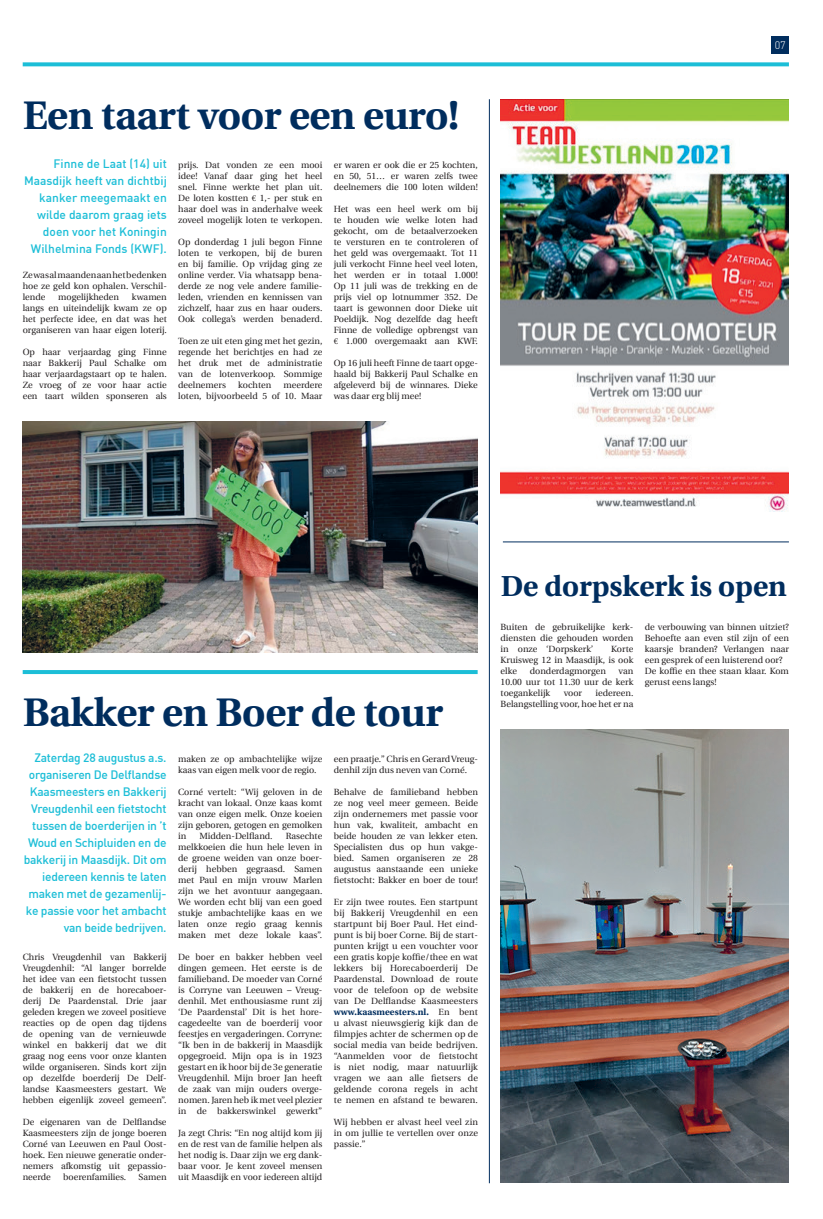
<style>
.page{position:relative;width:823px;height:1219px;background:#fff}
.page>*{position:absolute;margin:0;border:0;box-sizing:border-box;transform-origin:0 0}
.t1{font:700 40px "Utopia";letter-spacing:-.01em;color:#002d5e}
.t2{font:700 29px "Utopia";color:#002d5e}
.t3{font:500 12px/17px "DIN";letter-spacing:-.02em;color:#1cbed7;text-align:right}
.t4{font:500 12px/17px "DIN";color:#1cbed7;text-align:right}
.t5{font:300 10.8px "DIN";color:#fff}
.t6{font:9px/11px "Utopia";color:#231f20;text-align:justify}
.s1{font-family:"Minion Pro"}
.s2{font-weight:700;color:#002d5e}
</style>
<div class="page">
<svg style="left:23px;top:62px;width:765px;height:4px;background:#30c3da"></svg>
<div style="left:771px;top:36px;width:17px;height:17px;background:#002d5e"></div>
<hr style="left:23px;top:670px;width:454px;height:4px;background:#1cbed7">
<img style="left:23px;top:421px;width:454px;height:231px">
<hr style="left:489px;top:99px;width:1px;height:1084px;background:#002d5e">
<hr style="left:502px;top:542px;width:286px;height:1px;background:#002d5e">
<img style="left:500px;top:729px;width:288px;height:454px">
<img style="left:500px;top:99px;width:288px;height:412px">
<h1 class="t1" style="left:23px;top:92px;width:438px">Een taart voor een euro!</h1>
<h3 class="t4" style="left:24px;top:155px;width:144px">Finne de Laat (14) uit<br>Maasdijk heeft van dichtbij kanker meegemaakt en wilde daarom graag iets doen voor het Koningin<br>Wilhelmina Fonds (KWF).</h3>
<p class="t6" style="left:23px;top:270px;width:145px">Ze was al maanden aan het bedenken hoe ze geld kon ophalen. Verschil&shy;lende</p>
<p class="t6" style="left:178px;top:160px;width:146px">prijs. Dat vonden ze een mooi idee! Vanaf daar ging het heel snel. Finne werkte het plan uit.<br>De loten kostten <span class="s1">€</span> 1,- per stuk en haar doel was in anderhalve week zoveel mogelijk loten te verkopen.</p>
<p class="t6" style="left:178px;top:237px;width:146px">Op donderdag 1 juli begon Finne loten te verkopen, bij de buren en bij familie. Op vrijdag ging ze online verder. Via whatsapp bena&shy;derde ze nog vele andere familie&shy;leden, vrienden en kennissen van zichzelf, haar zus en haar ouders.<br>Ook collega’s werden benaderd.</p>
<p class="t6" style="left:178px;top:336px;width:146px">Toen ze uit eten ging met het gezin, regende het berichtjes en had ze het druk met de administratie van de lotenverkoop. Sommige deelnemers</p>
<p class="t6" style="left:333px;top:160px;width:146px">er waren er ook die er 25 kochten, en 50, 51… er waren zelfs twee deelnemers die 100 loten wilden!</p>
<p class="t6" style="left:333px;top:204px;width:146px">Het was een heel werk om bij te houden wie welke loten had gekocht, om de betaalverzoeken te versturen en te controleren of het geld was overgemaakt. Tot 11 juli verkocht Finne heel veel loten, het werden er in totaal 1.000!<br>Op 11 juli was de trekking en de prijs viel op lotnummer 352. De taart is gewonnen door Dieke uit Poeldijk. Nog dezelfde dag heeft Finne de volledige opbrengst van <span class="s1">€</span> 1.000 overgemaakt aan KWF.</p>
<p class="t6" style="left:333px;top:358px;width:146px">Op 16 juli heeft Finne de taart opge&shy;haald bij Bakkerij Paul Schalke en afgeleverd bij de winnares. Dieke was daar erg blij mee!</p>
<p class="t6" style="left:23px;top:292px;width:146px;text-indent:109px">kwamen langs en uiteindelijk kwam ze op het perfecte idee, en dat was het organiseren van haar eigen loterij.</p>
<p class="t6" style="left:23px;top:347px;width:146px">Op haar verjaardag ging Finne naar Bakkerij Paul Schalke om haar verjaardagstaart op te halen.<br>Ze vroeg of ze voor haar actie een taart wilden sponseren als</p>
<p class="t6" style="left:58px;top:292px;width:62px">mogelijkheden</p>
<p class="t6" style="left:178px;top:380px;width:146px;text-align:right">meerdere<br>loten, bijvoorbeeld 5 of 10. Maar</p>
<p class="t6" style="left:238px;top:380px;width:35px">kochten</p>
<p class="t5" style="left:774px;top:38px;width:13px">07</p>
<h1 class="t1" style="left:23px;top:689px;width:421px">Bakker en Boer de tour</h1>
<p class="t3" style="left:24px;top:749px;width:144px">Zaterdag 28 augustus a.s. organiseren De Delflandse<br>Kaasmeesters en Bakkerij<br>Vreugdenhil een fietstocht tussen de boerderijen in ’t<br>Woud en Schipluiden en de bakkerij in Maasdijk. Dit om iedereen kennis te laten maken met de gezamenlij&shy;ke passie voor het ambacht van beide bedrijven.</p>
<p class="t6" style="left:23px;top:952px;width:145px">Chris Vreugdenhil van Bakkerij Vreugdenhil: “Al langer borrelde het idee van een fietstocht tussen de bakkerij en de horecaboer&shy;derij De Paardenstal. Drie jaar geleden kregen we zoveel positieve reacties op de open dag tijdens de opening van de vernieuwde winkel en bakkerij dat we dit graag nog eens voor onze klanten wilde organiseren. Sinds kort zijn op dezelfde boerderij De Delf&shy;landse Kaasmeesters gestart. We hebben eigenlijk zoveel gemeen”.</p>
<p class="t6" style="left:23px;top:1117px;width:145px">De eigenaren van de Delflandse Kaasmeesters zijn de jonge boeren Corné van Leeuwen en Paul Oost&shy;hoek. Een nieuwe generatie onder&shy;nemers afkomstig uit gepassio&shy;neerde</p>
<p class="t6" style="left:333px;top:754px;width:146px">een praatje.” Chris en Gerard Vreug&shy;denhil zijn dus neven van Corné.</p>
<p class="t6" style="left:333px;top:786px;width:146px">Behalve de familieband hebben ze nog veel meer gemeen. Beide zijn ondernemers met passie voor hun vak, kwaliteit, ambacht en beide houden ze van lekker eten.<br>Specialisten dus op hun vakge&shy;bied. Samen organiseren ze 28 augustus aanstaande een unieke fietstocht: Bakker en boer de tour!</p>
<p class="t6" style="left:333px;top:896px;width:146px">Er zijn twee routes. Een startpunt bij Bakkerij Vreugdenhil en een startpunt bij Boer Paul. Het eind&shy;punt is bij boer Corne. Bij de start&shy;punten krijgt u een vouchter voor een gratis kopje koffie/thee en wat lekkers bij Horecaboerderij De Paardenstal. Download de route voor de telefoon op de website van De Delflandse Kaasmeesters <span class="s2">www.kaasmeesters.nl.</span> En bent u alvast nieuwsgierig kijk dan de filmpjes achter de schermen op de social media van beide bedrijven. “Aanmelden voor de fietstocht is niet nodig, maar natuurlijk vragen we aan alle fietsers de geldende corona regels in acht te nemen en afstand te bewaren.</p>
<p class="t6" style="left:333px;top:1116px;width:146px">Wij hebben er alvast heel veel zin in om jullie te vertellen over onze passie.”</p>
<p class="t6" style="left:178px;top:754px;width:146px">maken ze op ambachtelijke wijze kaas van eigen melk voor de regio.</p>
<p class="t6" style="left:178px;top:787px;width:146px">Corné vertelt: “Wij geloven in de kracht van lokaal. Onze kaas komt van onze eigen melk. Onze koeien zijn geboren, getogen en gemolken in</p>
<p class="t6" style="left:178px;top:831px;width:146px;text-indent:107px">Rasechte melkkoeien die hun hele leven in de groene weiden van onze boer&shy;derij hebben gegraasd. Samen met Paul en mijn vrouw Marlen zijn we het avontuur aangegaan.<br>We worden echt blij van een goed stukje ambachtelijke kaas en we laten onze regio graag kennis maken met deze lokale kaas”.</p>
<p class="t6" style="left:178px;top:952px;width:146px">De boer en bakker hebben veel dingen gemeen. Het eerste is de familieband. De moeder van Corné is Corryne van Leeuwen – Vreug&shy;denhil. Met enthousiasme runt zij ‘De Paardenstal’ Dit is het hore&shy;cagedeelte van de boerderij voor feestjes en vergaderingen. Corryne: “Ik ben in de bakkerij in Maasdijk opgegroeid. Mijn opa is in 1923 gestart en ik hoor bij de 3e generatie Vreugdenhil. Mijn broer Jan heeft de zaak van mijn ouders overge&shy;nomen. Jaren heb ik met veel plezier in de bakkerswinkel gewerkt”</p>
<p class="t6" style="left:178px;top:1128px;width:146px">Ja zegt Chris: “En nog altijd kom jij en de rest van de familie helpen als het nodig is. Daar zijn we erg dank&shy;baar voor. Je kent zoveel mensen uit Maasdijk en voor iedereen altijd</p>
<p class="t6" style="left:199px;top:831px;width:75px">Midden-Delfland.</p>
<p class="t6" style="left:63px;top:1172px;width:65px">boerenfamilies.</p>
<p class="t6" style="left:138px;top:1172px;width:29px">Samen</p>
<h2 class="t2" style="left:500px;top:569px;width:287px">De dorpskerk is open</h2>
<p class="t6" style="left:500px;top:622px;width:134px">Buiten de gebruikelijke kerk&shy;diensten die gehouden worden in onze ‘Dorpskerk’</p>
<p class="t6" style="left:644px;top:622px;width:146px;text-align:left">de verbouwing van binnen uitziet?<br>Behoefte aan even stil zijn of een kaarsje branden? Verlangen naar een gesprek of een luisterend oor?<br>De koffie en thee staan klaar. Kom gerust eens langs!</p>
<p class="t6" style="left:500px;top:644px;width:134px;text-indent:111px">Korte Kruisweg 12 in Maasdijk, is ook elke</p>
<p class="t6" style="left:529px;top:666px;width:78px">donderdagmorgen</p>
<p class="t6" style="left:500px;top:666px;width:134px;text-indent:118px">van 10.00 uur tot 11.30 uur de kerk toegankelijk</p>
<p class="t6" style="left:500px;top:688px;width:134px;text-align:right">iedereen.<br>Belangstelling voor, hoe het er na</p>
<p class="t6" style="left:563px;top:688px;width:20px">voor</p>
</div>
